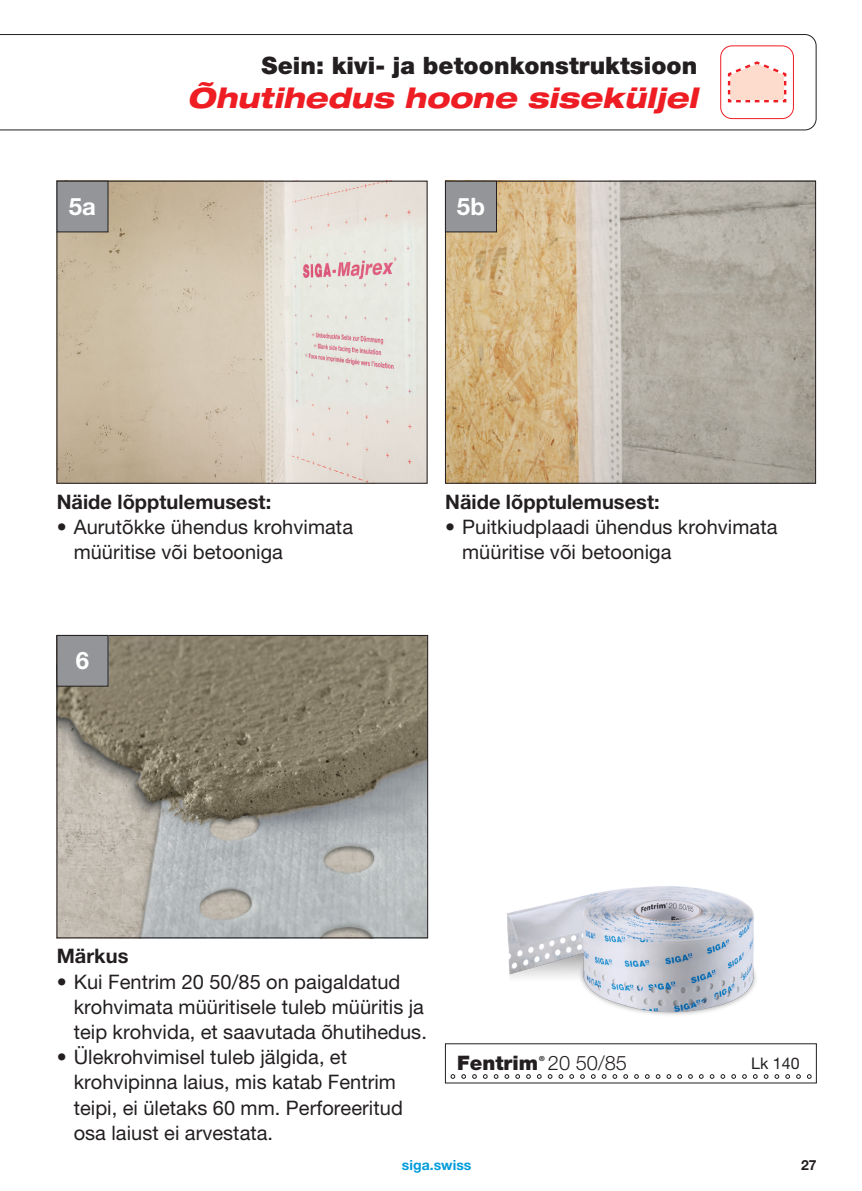
<style>
.page{position:relative;width:862px;height:1191px;background:#fff}
.page>*{position:absolute;margin:0;border:0;box-sizing:border-box;transform-origin:0 0}
.t1{font:italic 800 expanded 28px "Helvetica Neue LT Pro";letter-spacing:.005em;color:#ee1d23}
.t2{font:900 24px "Helvetica Neue LT Pro";letter-spacing:.005em;color:#231f20}
.t3{font:700 24px "Helvetica Neue LT Pro";color:#fff}
.t4{font:20px/25.2px "Helvetica Neue LT Pro";letter-spacing:.005em;color:#231f20}
.t5{font:700 20px "Helvetica Neue LT Pro";letter-spacing:.005em;color:#231f20}
.t6{font:900 20px "Helvetica Neue LT Pro";letter-spacing:.005em;color:#231f20}
.t7{font:300 20px "Helvetica Neue LT Pro";color:#231f20}
.t8{font:16px "Helvetica Neue LT Pro";color:#231f20}
.t9{font:700 14px "Helvetica Neue LT Pro";letter-spacing:.005em;color:#009cdb}
.t10{font:700 14px "Helvetica Neue LT Pro";color:#231f20}
.t11{font:700 7px "Helvetica Neue LT Pro";color:#231f20}
</style>
<div class="page">
<svg style="left:0;top:34px;width:816px;height:96px"></svg>
<svg style="left:726px;top:60px;width:61px;height:44px"></svg>
<div style="left:720px;top:45px;width:74px;height:74px;border:1px solid #ee1d23;border-radius:11px"></div>
<img style="left:59px;top:183px;width:366px;height:298px">
<svg style="left:451px;top:1074px;width:4px;height:4px"></svg>
<svg style="left:461px;top:1074px;width:5px;height:4px"></svg>
<svg style="left:472px;top:1074px;width:4px;height:4px"></svg>
<svg style="left:483px;top:1074px;width:4px;height:4px"></svg>
<svg style="left:494px;top:1074px;width:4px;height:4px"></svg>
<svg style="left:505px;top:1074px;width:4px;height:4px"></svg>
<svg style="left:515px;top:1074px;width:5px;height:4px"></svg>
<svg style="left:526px;top:1074px;width:4px;height:4px"></svg>
<svg style="left:537px;top:1074px;width:4px;height:4px"></svg>
<svg style="left:548px;top:1074px;width:4px;height:4px"></svg>
<svg style="left:559px;top:1074px;width:4px;height:4px"></svg>
<svg style="left:569px;top:1074px;width:5px;height:4px"></svg>
<svg style="left:580px;top:1074px;width:4px;height:4px"></svg>
<svg style="left:591px;top:1074px;width:4px;height:4px"></svg>
<svg style="left:602px;top:1074px;width:4px;height:4px"></svg>
<svg style="left:613px;top:1074px;width:4px;height:4px"></svg>
<svg style="left:623px;top:1074px;width:5px;height:4px"></svg>
<svg style="left:634px;top:1074px;width:4px;height:4px"></svg>
<svg style="left:645px;top:1074px;width:4px;height:4px"></svg>
<svg style="left:656px;top:1074px;width:4px;height:4px"></svg>
<svg style="left:667px;top:1074px;width:4px;height:4px"></svg>
<svg style="left:677px;top:1074px;width:5px;height:4px"></svg>
<svg style="left:688px;top:1074px;width:4px;height:4px"></svg>
<svg style="left:699px;top:1074px;width:4px;height:4px"></svg>
<svg style="left:710px;top:1074px;width:4px;height:4px"></svg>
<svg style="left:721px;top:1074px;width:4px;height:4px"></svg>
<svg style="left:731px;top:1074px;width:5px;height:4px"></svg>
<svg style="left:742px;top:1074px;width:4px;height:4px"></svg>
<svg style="left:753px;top:1074px;width:4px;height:4px"></svg>
<svg style="left:764px;top:1074px;width:4px;height:4px"></svg>
<svg style="left:775px;top:1074px;width:4px;height:4px"></svg>
<svg style="left:785px;top:1074px;width:5px;height:4px"></svg>
<svg style="left:796px;top:1074px;width:4px;height:4px"></svg>
<svg style="left:807px;top:1074px;width:4px;height:4px"></svg>
<div style="left:57px;top:181px;width:51px;height:51px;background:#939598"></div>
<div style="left:57px;top:181px;width:51px;height:51px;border:1px solid #231f20"></div>
<img style="left:59px;top:637px;width:367px;height:299px">
<div style="left:57px;top:635px;width:371px;height:303px;border:1px solid #231f20"></div>
<div style="left:57px;top:635px;width:51px;height:51px;background:#939598"></div>
<img style="left:507px;top:886px;width:249px;height:129px">
<img style="left:447px;top:183px;width:367px;height:298px">
<div style="left:445px;top:181px;width:371px;height:302px;border:1px solid #231f20"></div>
<div style="left:445px;top:181px;width:51px;height:51px;background:#939598"></div>
<div style="left:445px;top:181px;width:52px;height:51px;border:1px solid #231f20"></div>
<p class="t2" style="left:262px;top:51px;width:437px">Sein: kivi- ja betoonkonstruktsioon</p>
<p class="t3" style="left:69px;top:192px;width:29px">5a</p>
<h1 class="t1" style="left:187px;top:80px;width:512px">Õhutihedus hoone siseküljel</h1>
<p class="t3" style="left:457px;top:192px;width:30px">5b</p>
<p class="t5" style="left:57px;top:489px;width:216px">Näide lõpptulemusest:</p>
<p class="t4" style="left:74px;top:514px;width:281px;text-indent:-17px">• Aurutõkke ühendus krohvimata müüritise või betooniga</p>
<p class="t3" style="left:76px;top:646px;width:15px">6</p>
<p class="t5" style="left:445px;top:489px;width:216px">Näide lõpptulemusest:</p>
<p class="t4" style="left:462px;top:514px;width:317px;text-indent:-17px">• Puitkiudplaadi ühendus krohvimata müüritise või betooniga</p>
<p class="t5" style="left:57px;top:943px;width:73px">Märkus</p>
<p class="t4" style="left:74px;top:968px;width:355px;text-indent:-17px">• Kui Fentrim 20 50/85 on paigaldatud krohvimata müüritisele tuleb müüritis ja teip krohvida, et saavutada õhutihedus.</p>
<p class="t4" style="left:74px;top:1044px;width:331px;text-indent:-17px">• Ülekrohvimisel tuleb jälgida, et krohvipinna laius, mis katab Fentrim teipi, ei ületaks 60 mm. Perforeeritud osa laiust ei arvestata.</p>
<p class="t6" style="left:457px;top:1050px;width:83px">Fentrim</p>
<p class="t11" style="left:539px;top:1053px;width:7px">®</p>
<p class="t7" style="left:548px;top:1050px;width:81px">20 50/85</p>
<p class="t8" style="left:751px;top:1053px;width:50px">Lk 140</p>
<p class="t9" style="left:402px;top:1156px;width:71px">siga.swiss</p>
<p class="t10" style="left:801px;top:1156px;width:17px">27</p>
</div>
